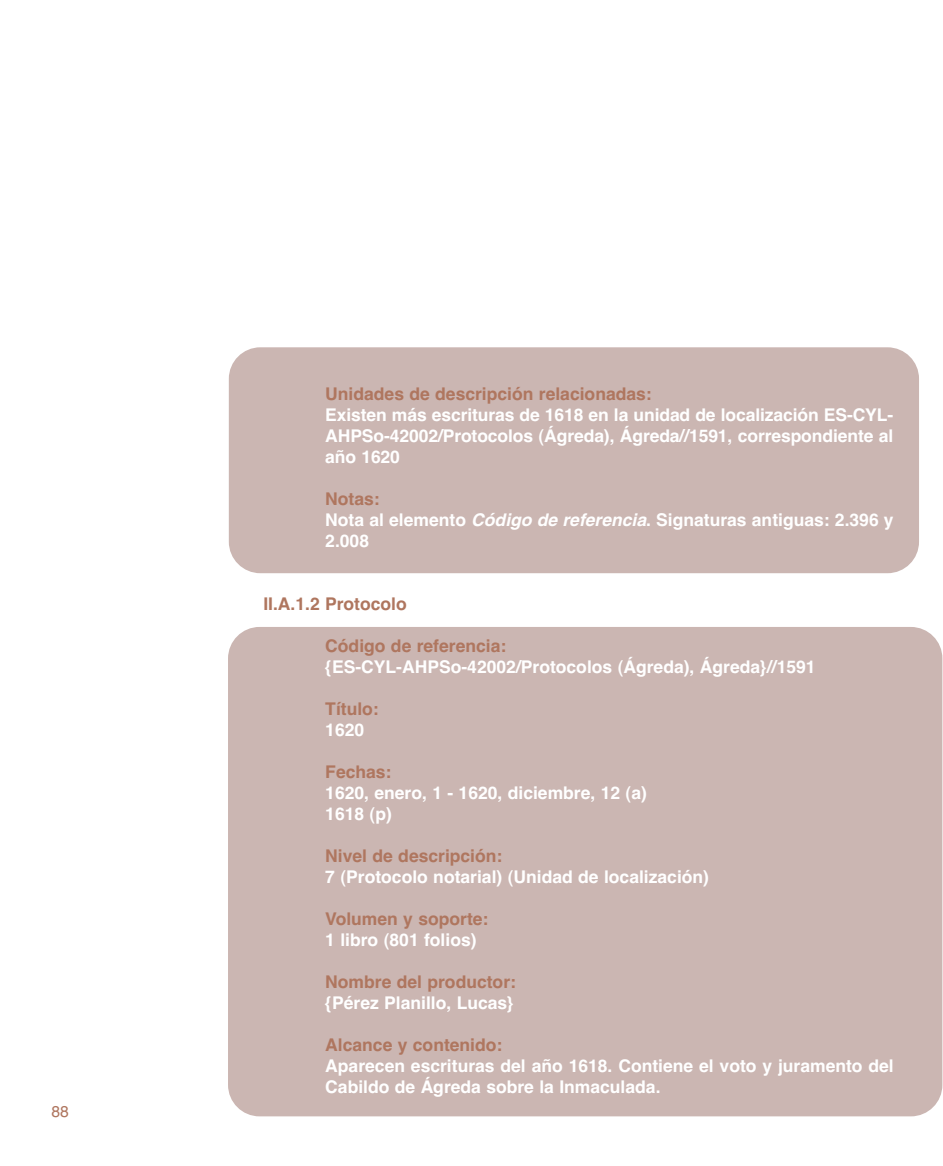
<style>
.page{position:relative;width:943px;height:1166px;background:#fff}
.page>*{position:absolute;margin:0;border:0;box-sizing:border-box;transform-origin:0 0}
.t1{font:700 17.5px/21px "Helvetica";color:#fff}
.t2{font:700 17.5px "Helvetica";color:#af765f}
.t3{font:15.75px "Helvetica";color:#af765f}
.s1{color:#af765f}
.s2{font-style:italic}
</style>
<div class="page">
<div style="left:228px;top:627px;width:714px;height:489px;background:#cbb6b2;border-radius:32px"></div>
<div style="left:229px;top:347px;width:690px;height:226px;background:#cbb6b2;border-radius:32px"></div>
<p class="t3" style="left:51px;top:1102px;width:19px">88</p>
<p class="t2" style="left:325px;top:383px;width:328px">Unidades de descripción relacionadas:</p>
<p class="t1" style="left:325px;top:404px;width:569px;text-align:justify">Existen más escrituras de 1618 en la unidad de localización ES-CYL-AHPSo-42002/Protocolos (Ágreda), Ágreda//1591, correspondiente al año 1620</p>
<p class="t1" style="left:325px;top:488px;width:570px"><span class="s1">Notas:<br></span>Nota al elemento <span class="s2">Código de referencia</span>. Signaturas antiguas: 2.396 y<br>2.008</p>
<p class="t2" style="left:263px;top:593px;width:145px">II.A.1.2 Protocolo</p>
<p class="t2" style="left:325px;top:635px;width:182px">Código de referencia:</p>
<p class="t1" style="left:325px;top:656px;width:492px">{ES-CYL-AHPSo-42002/Protocolos (Ágreda), Ágreda}//1591</p>
<p class="t2" style="left:325px;top:698px;width:55px">Título:</p>
<p class="t1" style="left:325px;top:719px;width:40px">1620</p>
<p class="t2" style="left:325px;top:761px;width:68px">Fechas:</p>
<p class="t1" style="left:325px;top:782px;width:323px">1620, enero, 1 - 1620, diciembre, 12 (a)<br>1618 (p)</p>
<p class="t2" style="left:325px;top:845px;width:179px">Nivel de descripción:</p>
<p class="t1" style="left:325px;top:866px;width:385px">7 (Protocolo notarial) (Unidad de localización)</p>
<p class="t2" style="left:325px;top:908px;width:165px">Volumen y soporte:</p>
<p class="t1" style="left:325px;top:929px;width:153px">1 libro (801 folios)</p>
<p class="t2" style="left:325px;top:971px;width:192px">Nombre del productor:</p>
<p class="t1" style="left:325px;top:992px;width:190px">{Pérez Planillo, Lucas}</p>
<p class="t2" style="left:325px;top:1034px;width:178px">Alcance y contenido:</p>
<p class="t1" style="left:325px;top:1055px;width:570px">Aparecen escrituras del año 1618. Contiene el voto y juramento del<br>Cabildo de Ágreda sobre la Inmaculada.</p>
</div>
